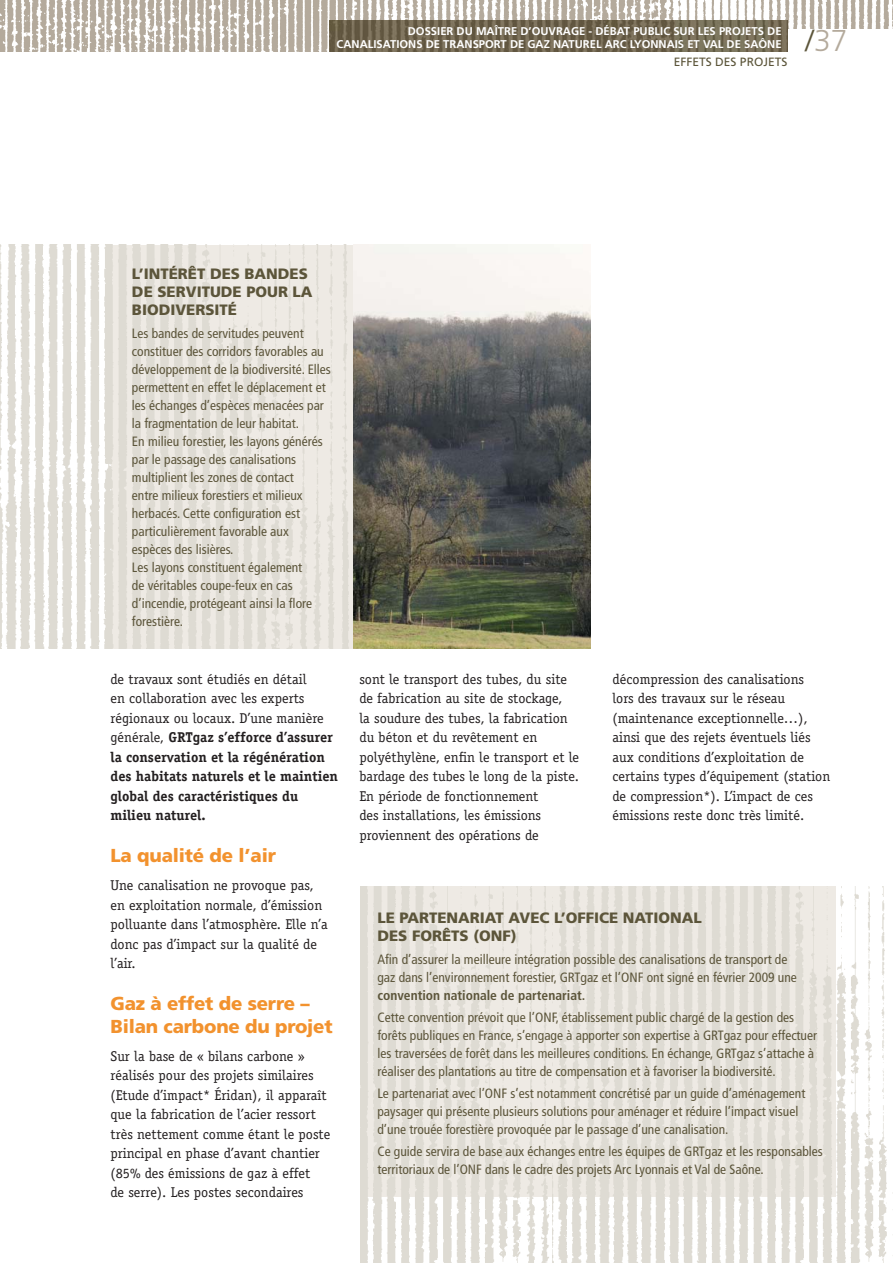
<style>
.page{position:relative;width:893px;height:1263px;background:#fff}
.page>*{position:absolute;margin:0;border:0;box-sizing:border-box;transform-origin:0 0}
.t1{font:300 30.15px "Frutiger";color:#b4aa9c}
.t2{font:900 18.75px/22.5px "Frutiger";letter-spacing:-.01em;color:#f2922e}
.t3{font:900 15px/18px "Frutiger";color:#5c553a}
.t4{font:14.25px/19.5px "Officina Serif";color:#231f20}
.t5{font:700 14.25px/19.5px "Officina Serif";color:#231f20}
.t6{font:condensed 13.5px/18px "Frutiger";color:#5c553a}
.t7{font:700 condensed 13.5px "Frutiger";color:#5c553a}
.t8{font:12px "Frutiger";color:#5c553a}
.t9{font:700 11.25px/12.8px "Frutiger";color:#fff;text-align:right}
.s1{color:#5c553a}
.s2{font-weight:400}
</style>
<div class="page">
<img style="left:0;top:0;width:889px;height:52px">
<div style="left:787px;top:29px;width:105px;height:28px;background:#fff"></div>
<img style="left:329px;top:20px;width:458px;height:32px">
<img style="left:0;top:245px;width:590px;height:404px">
<img style="left:360px;top:887px;width:527px;height:376px">
<p class="t9" style="left:336px;top:26px;width:446px">DOSSIER DU MAÎTRE D’OUVRAGE - DÉBAT PUBLIC SUR LES PROJETS DE<br>CANALISATIONS DE TRANSPORT DE GAZ NATUREL ARC LYONNAIS ET VAL DE SAÔNE</p>
<p class="t8" style="left:674px;top:57px;width:115px">EFFETS DES PROJETS</p>
<h1 class="t1" style="left:805px;top:28px;width:43px"><span class="s1">/</span>37</h1>
<p class="t3" style="left:132px;top:266px;width:182px">L’INTÉRÊT DES BANDES<br>DE SERVITUDE POUR LA<br>BIODIVERSITÉ</p>
<p class="t6" style="left:132px;top:325px;width:200px">Les bandes de servitudes peuvent constituer des corridors favorables au développement de la biodiversité. Elles permettent en effet le déplacement et les échanges d’espèces menacées par la fragmentation de leur habitat.<br>En milieu forestier, les layons générés par le passage des canalisations multiplient les zones de contact<br>entre milieux forestiers et milieux herbacés. Cette configuration est particulièrement favorable aux espèces des lisières.<br>Les layons constituent également<br>de véritables coupe-feux en cas d’incendie, protégeant ainsi la flore forestière.</p>
<p class="t5" style="left:110px;top:670px;width:229px"><span class="s2">de travaux sont étudiés en détail<br>en collaboration avec les experts régionaux ou locaux. D’une manière générale,</span> GRTgaz s’efforce d’assurer la conservation et la régénération des habitats naturels et le maintien global des caractéristiques du milieu naturel.</p>
<h2 class="t2" style="left:110px;top:846px;width:167px">La qualité de l’air</h2>
<p class="t4" style="left:110px;top:877px;width:219px">Une canalisation ne provoque pas, en exploitation normale, d’émission polluante dans l’atmosphère. Elle n’a donc pas d’impact sur la qualité de l’air.</p>
<h2 class="t2" style="left:110px;top:994px;width:224px">Gaz à effet de serre –<br>Bilan carbone du projet</h2>
<p class="t4" style="left:110px;top:1047px;width:221px">Sur la base de « bilans carbone » réalisés pour des projets similaires (Etude d’impact* Éridan), il apparaît que la fabrication de l’acier ressort très nettement comme étant le poste principal en phase d’avant chantier (85% des émissions de gaz à effet<br>de serre). Les postes secondaires</p>
<p class="t4" style="left:359px;top:670px;width:221px">sont le transport des tubes, du site de fabrication au site de stockage,<br>la soudure des tubes, la fabrication du béton et du revêtement en polyéthylène, enfin le transport et le bardage des tubes le long de la piste.<br>En période de fonctionnement<br>des installations, les émissions proviennent des opérations de</p>
<p class="t4" style="left:612px;top:670px;width:219px">décompression des canalisations<br>lors des travaux sur le réseau (maintenance exceptionnelle…), ainsi que des rejets éventuels liés aux conditions d’exploitation de certains types d’équipement (station de compression*). L’impact de ces émissions reste donc très limité.</p>
<p class="t3" style="left:377px;top:910px;width:326px">LE PARTENARIAT AVEC L’OFFICE NATIONAL<br>DES FORÊTS (ONF)</p>
<p class="t6" style="left:377px;top:951px;width:421px">Afin d’assurer la meilleure intégration possible des canalisations de transport de gaz dans l’environnement forestier, GRTgaz et l’ONF ont signé en février 2009 une</p>
<p class="t7" style="left:377px;top:989px;width:209px">convention nationale de partenariat.</p>
<p class="t6" style="left:377px;top:1009px;width:441px">Cette convention prévoit que l’ONF, établissement public chargé de la gestion des forêts publiques en France, s’engage à apporter son expertise à GRTgaz pour effectuer les traversées de forêt dans les meilleures conditions. En échange, GRTgaz s’attache à réaliser des plantations au titre de compensation et à favoriser la biodiversité.</p>
<p class="t6" style="left:377px;top:1085px;width:429px">Le partenariat avec l’ONF s’est notamment concrétisé par un guide d’aménagement paysager qui présente plusieurs solutions pour aménager et réduire l’impact visuel d’une trouée forestière provoquée par le passage d’une canalisation.</p>
<p class="t6" style="left:377px;top:1144px;width:447px">Ce guide servira de base aux échanges entre les équipes de GRTgaz et les responsables territoriaux de l’ONF dans le cadre des projets Arc Lyonnais et Val de Saône.</p>
</div>
